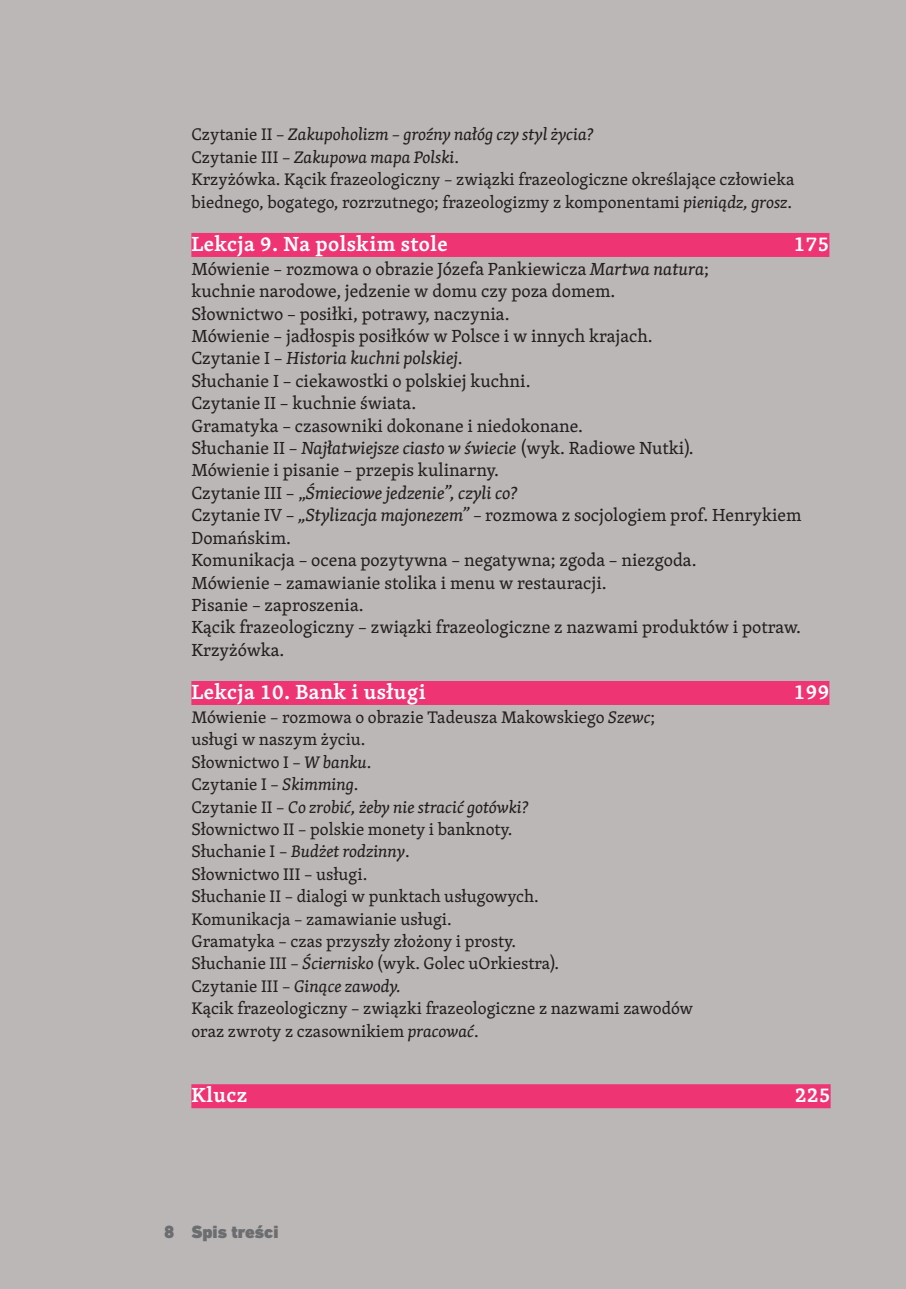
<style>
.page{position:relative;width:906px;height:1289px;background:#fff}
.page>*{position:absolute;margin:0;border:0;box-sizing:border-box;transform-origin:0 0}
.t1{font:600 21px "Skolar PE";letter-spacing:.02em;color:#fff}
.t2{font:18px/22.4px "Skolar PE";color:#231f20}
.t3{font:900 18px "DIN Next LT Pro";color:#6c6d70}
.t4{font:17.25px/22.4px "Skolar PE";color:#231f20}
.s1{font-style:italic}
</style>
<div class="page">
<div style="left:0;top:0;width:906px;height:1288px;background:#bbb7b7"></div>
<div style="left:191px;top:233px;width:638px;height:24px;background:#ef3474"></div>
<div style="left:191px;top:681px;width:638px;height:24px;background:#ef3474"></div>
<div style="left:191px;top:1084px;width:639px;height:24px;background:#ef3474"></div>
<p class="t4" style="left:191px;top:123px;width:604px">Czytanie II – <span class="s1">Zakupoholizm – groźny nałóg czy styl życia?<br></span>Czytanie III – <span class="s1">Zakupowa mapa Polski</span>.<br>Krzyżówka. Kącik frazeologiczny – związki frazeologiczne określające człowieka biednego, bogatego, rozrzutnego; frazeologizmy z komponentami <span class="s1">pieniądz, grosz</span>.</p>
<p class="t1" style="left:191px;top:227px;width:258px">Lekcja 9. Na polskim stole</p>
<p class="t1" style="left:794px;top:227px;width:37px">175</p>
<p class="t2" style="left:191px;top:257px;width:612px">Mówienie – rozmowa o obrazie Józefa Pankiewicza <span class="s1">Martwa natura</span>;<br>kuchnie narodowe, jedzenie w domu czy poza domem.<br>Słownictwo – posiłki, potrawy, naczynia.<br>Mówienie – jadłospis posiłków w Polsce i w innych krajach.<br>Czytanie I – <span class="s1">Historia kuchni polskiej</span>.<br>Słuchanie I – ciekawostki o polskiej kuchni.<br>Czytanie II – kuchnie świata.<br>Gramatyka – czasowniki dokonane i niedokonane.<br>Słuchanie II – <span class="s1">Najłatwiejsze ciasto w świecie</span> (wyk. Radiowe Nutki).<br>Mówienie i pisanie – przepis kulinarny.<br>Czytanie III – „<span class="s1">Śmieciowe jedzenie”, czyli co?<br></span>Czytanie IV – <span class="s1">„Stylizacja majonezem” –</span> rozmowa z socjologiem prof. Henrykiem Domańskim.<br>Komunikacja – ocena pozytywna – negatywna; zgoda – niezgoda.<br>Mówienie – zamawianie stolika i menu w restauracji.<br>Pisanie – zaproszenia.<br>Kącik frazeologiczny – związki frazeologiczne z nazwami produktów i potraw.<br>Krzyżówka.</p>
<p class="t1" style="left:191px;top:675px;width:236px">Lekcja 10. Bank i usługi</p>
<p class="t1" style="left:794px;top:675px;width:37px">199</p>
<p class="t4" style="left:191px;top:705px;width:503px">Mówienie – rozmowa o obrazie Tadeusza Makowskiego <span class="s1">Szewc</span>; usługi w naszym życiu.<br>Słownictwo I – <span class="s1">W banku</span>.<br>Czytanie I – <span class="s1">Skimming</span>.<br>Czytanie II – <span class="s1">Co zrobić, żeby nie stracić gotówki?<br></span>Słownictwo II – polskie monety i banknoty.<br>Słuchanie I – <span class="s1">Budżet rodzinny</span>.<br>Słownictwo III – usługi.<br>Słuchanie II – dialogi w punktach usługowych.<br>Komunikacja – zamawianie usługi.<br>Gramatyka – czas przyszły złożony i prosty.<br>Słuchanie III – <span class="s1">Ściernisko</span> (wyk. Golec uOrkiestra).<br>Czytanie III – <span class="s1">Ginące zawody.<br></span>Kącik frazeologiczny – związki frazeologiczne z nazwami zawodów oraz zwroty z czasownikiem <span class="s1">pracować</span>.</p>
<p class="t1" style="left:191px;top:1078px;width:57px">Klucz</p>
<p class="t1" style="left:795px;top:1078px;width:37px">225</p>
<p class="t3" style="left:164px;top:1221px;width:116px">8 Spis treści</p>
</div>
